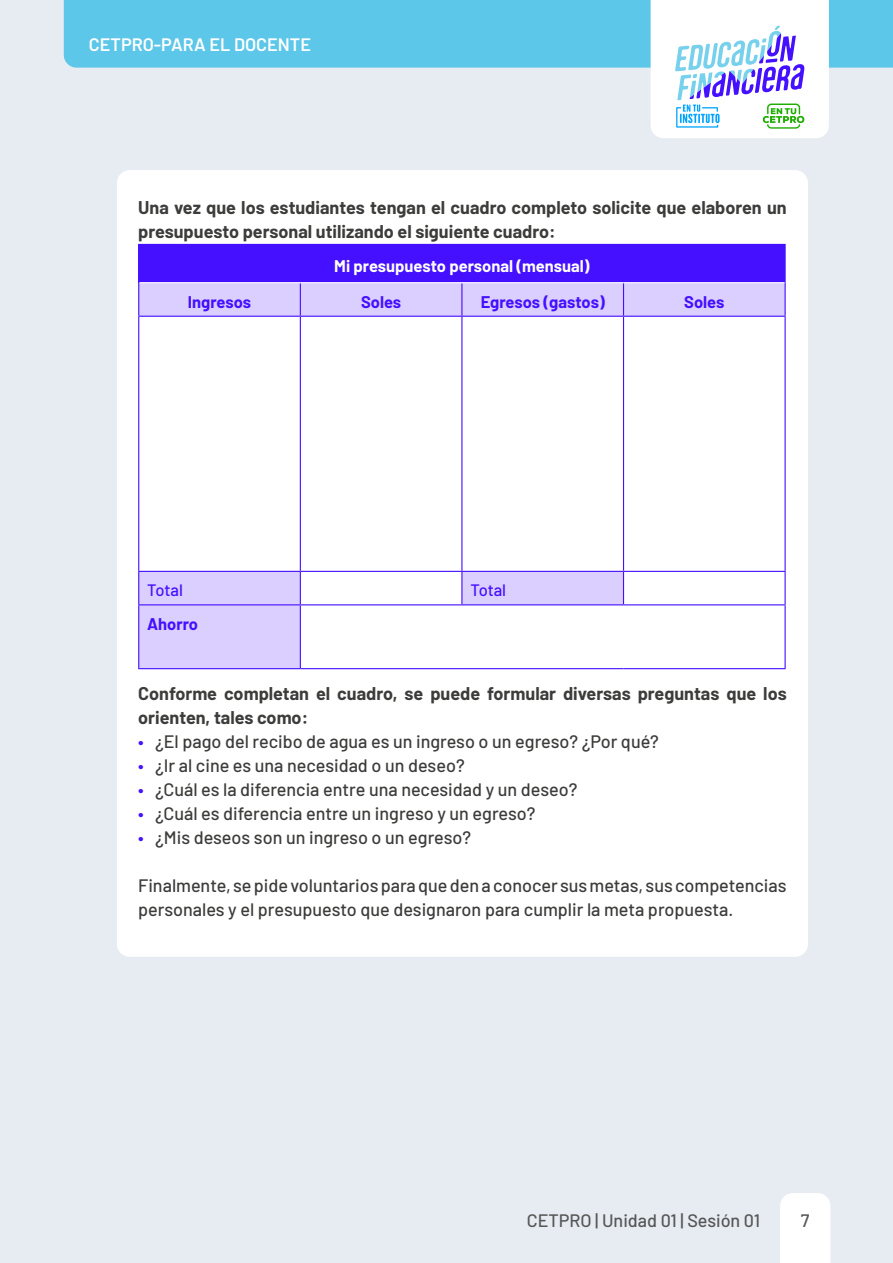
<style>
.page{position:relative;width:893px;height:1263px;background:#e6ecf2}
.page>*{position:absolute;margin:0;border:0;box-sizing:border-box;transform-origin:0 0}
.t1{font:500 18px/24px "Barlow";color:#3c3c3b}
.t2{font:700 18px/24px "Barlow";color:#3c3c3b}
.t3{font:500 18px "Barlow";color:#575756}
.t4{font:600 18px "Barlow";color:#fff}
.t5{font:700 16.5px "Barlow";color:#450fff}
.t6{font:700 16.5px "Barlow";color:#fff}
.t7{font:500 16.5px "Barlow";letter-spacing:-.005em;color:#450fff}
.s1{color:#450fff}
</style>
<div class="page">
<div style="left:780px;top:1193px;width:50px;height:70px;background:#fff"></div>
<div style="left:64px;top:0;width:829px;height:68px;background:#5cc7e8"></div>
<svg style="left:651px;top:0;width:178px;height:138px"></svg>
<div style="left:117px;top:170px;width:691px;height:787px;background:#fff;border-radius:13px"></div>
<div style="left:139px;top:244px;width:646px;height:39px;background:#450fff"></div>
<svg style="left:139px;top:283px;width:645px;height:385px"></svg>
<hr style="left:138px;top:244px;width:162px;height:1px;background:#450fff">
<hr style="left:623px;top:244px;width:163px;height:1px;background:#450fff">
<hr style="left:784px;top:245px;width:2px;height:38px;background:#450fff">
<hr style="left:138px;top:283px;width:1px;height:33px;background:#450fff">
<hr style="left:300px;top:283px;width:1px;height:33px;background:#450fff">
<hr style="left:461px;top:283px;width:1px;height:33px;background:#450fff">
<hr style="left:623px;top:283px;width:1px;height:33px;background:#450fff">
<hr style="left:784px;top:283px;width:2px;height:33px;background:#450fff">
<hr style="left:138px;top:316px;width:162px;height:1px;background:#450fff">
<hr style="left:138px;top:317px;width:1px;height:254px;background:#450fff">
<hr style="left:300px;top:316px;width:162px;height:1px;background:#450fff">
<hr style="left:300px;top:317px;width:1px;height:254px;background:#450fff">
<hr style="left:462px;top:316px;width:161px;height:1px;background:#450fff">
<hr style="left:461px;top:317px;width:1px;height:254px;background:#450fff">
<hr style="left:623px;top:316px;width:163px;height:1px;background:#450fff">
<hr style="left:623px;top:317px;width:1px;height:254px;background:#450fff">
<hr style="left:784px;top:317px;width:2px;height:254px;background:#450fff">
<hr style="left:138px;top:571px;width:162px;height:1px;background:#450fff">
<hr style="left:138px;top:572px;width:1px;height:32px;background:#450fff">
<hr style="left:300px;top:571px;width:162px;height:1px;background:#450fff">
<hr style="left:300px;top:572px;width:1px;height:32px;background:#450fff">
<hr style="left:462px;top:571px;width:161px;height:1px;background:#450fff">
<hr style="left:461px;top:572px;width:1px;height:32px;background:#450fff">
<hr style="left:623px;top:571px;width:163px;height:1px;background:#450fff">
<hr style="left:623px;top:572px;width:1px;height:32px;background:#450fff">
<hr style="left:784px;top:572px;width:2px;height:32px;background:#450fff">
<hr style="left:138px;top:604px;width:162px;height:1px;background:#450fff">
<hr style="left:138px;top:605px;width:1px;height:63px;background:#450fff">
<hr style="left:300px;top:604px;width:162px;height:1px;background:#450fff">
<hr style="left:300px;top:605px;width:1px;height:63px;background:#450fff">
<hr style="left:462px;top:604px;width:161px;height:1px;background:#450fff">
<hr style="left:623px;top:604px;width:163px;height:1px;background:#450fff">
<hr style="left:784px;top:605px;width:2px;height:63px;background:#450fff">
<hr style="left:138px;top:668px;width:162px;height:1px;background:#450fff">
<hr style="left:300px;top:668px;width:162px;height:1px;background:#450fff">
<hr style="left:462px;top:668px;width:161px;height:1px;background:#450fff">
<hr style="left:623px;top:668px;width:163px;height:1px;background:#450fff">
<hr style="left:139px;top:282px;width:161px;height:1px;background:#fff">
<hr style="left:300px;top:282px;width:162px;height:1px;background:#fff">
<hr style="left:462px;top:282px;width:161px;height:1px;background:#fff">
<hr style="left:623px;top:282px;width:161px;height:1px;background:#fff">
<hr style="left:138px;top:245px;width:1px;height:38px;background:#450fff">
<p class="t4" style="left:89px;top:32px;width:224px">CETPRO-PARA EL DOCENTE</p>
<p class="t2" style="left:138px;top:194px;width:650px">Una vez que los estudiantes tengan el cuadro completo solicite que elaboren un presupuesto personal utilizando el siguiente cuadro:</p>
<p class="t6" style="left:334px;top:254px;width:257px">Mi presupuesto personal (mensual)</p>
<p class="t5" style="left:188px;top:290px;width:65px">Ingresos</p>
<p class="t5" style="left:361px;top:290px;width:42px">Soles</p>
<p class="t5" style="left:481px;top:290px;width:126px">Egresos (gastos)</p>
<p class="t5" style="left:684px;top:290px;width:42px">Soles</p>
<p class="t7" style="left:147px;top:578px;width:37px">Total</p>
<p class="t7" style="left:470px;top:578px;width:37px">Total</p>
<p class="t5" style="left:147px;top:612px;width:52px">Ahorro</p>
<p class="t2" style="left:138px;top:680px;width:650px">Conforme completan el cuadro, se puede formular diversas preguntas que los orienten, tales como:</p>
<p class="t1" style="left:138px;top:728px;width:522px"><span class="s1">•</span> ¿El pago del recibo de agua es un ingreso o un egreso? ¿Por qué?</p>
<p class="t1" style="left:138px;top:752px;width:328px"><span class="s1">•</span> ¿Ir al cine es una necesidad o un deseo?</p>
<p class="t1" style="left:138px;top:776px;width:441px"><span class="s1">•</span> ¿Cuál es la diferencia entre una necesidad y un deseo?</p>
<p class="t1" style="left:138px;top:800px;width:399px"><span class="s1">•</span> ¿Cuál es diferencia entre un ingreso y un egreso?</p>
<p class="t1" style="left:138px;top:824px;width:334px"><span class="s1">•</span> ¿Mis deseos son un ingreso o un egreso?</p>
<p class="t1" style="left:138px;top:872px;width:650px">Finalmente, se pide voluntarios para que den a conocer sus metas, sus competencias personales y el presupuesto que designaron para cumplir la meta propuesta.</p>
<p class="t3" style="left:527px;top:1207px;width:235px">CETPRO | Unidad 01 | Sesión 01</p>
<p class="t3" style="left:801px;top:1207px;width:10px">7</p>
</div>
